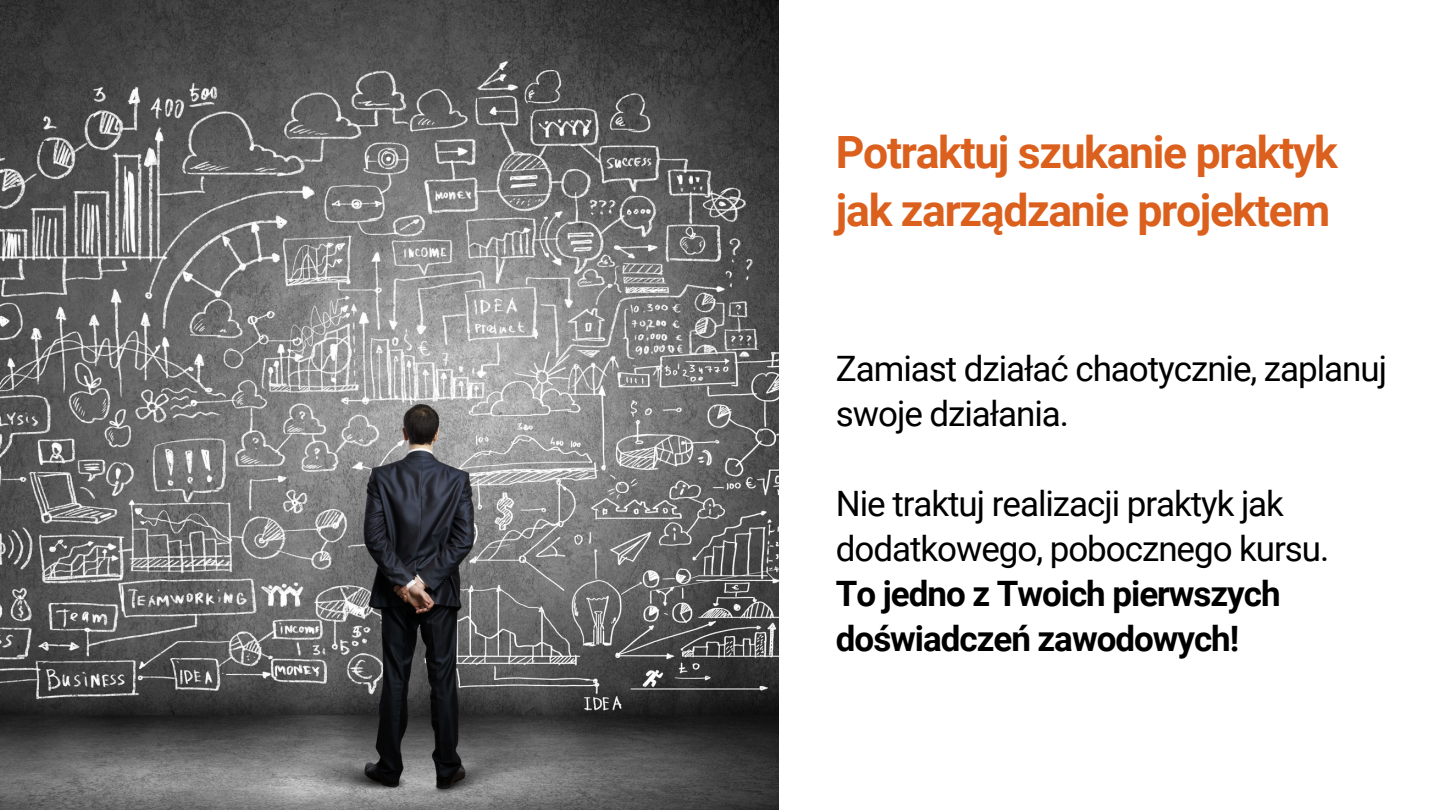
<style>
.page{position:relative;width:1440px;height:810px;background:#fff}
.page>*{position:absolute;margin:0;border:0;box-sizing:border-box;transform-origin:0 0}
.t1{font:700 44.5px "Roboto";letter-spacing:-.03em;color:#dc601d}
.t2{font:35px/45px "Roboto";letter-spacing:-.03em;color:#000}
.t3{font:700 35px/45px "Roboto";letter-spacing:-.03em;color:#000}
</style>
<div class="page">
<img style="left:0;top:0;width:778px;height:810px">
<p class="t1" style="left:836px;top:127px;width:503px">Potraktuj szukanie praktyk</p>
<p class="t1" style="left:836px;top:185px;width:496px">jak zarządzanie projektem</p>
<p class="t2" style="left:836px;top:347px;width:553px">Zamiast działać chaotycznie, zaplanuj swoje działania.</p>
<p class="t2" style="left:836px;top:482px;width:495px">Nie traktuj realizacji praktyk jak dodatkowego, pobocznego kursu.</p>
<p class="t3" style="left:836px;top:572px;width:446px">To jedno z Twoich pierwszych doświadczeń zawodowych!</p>
</div>
